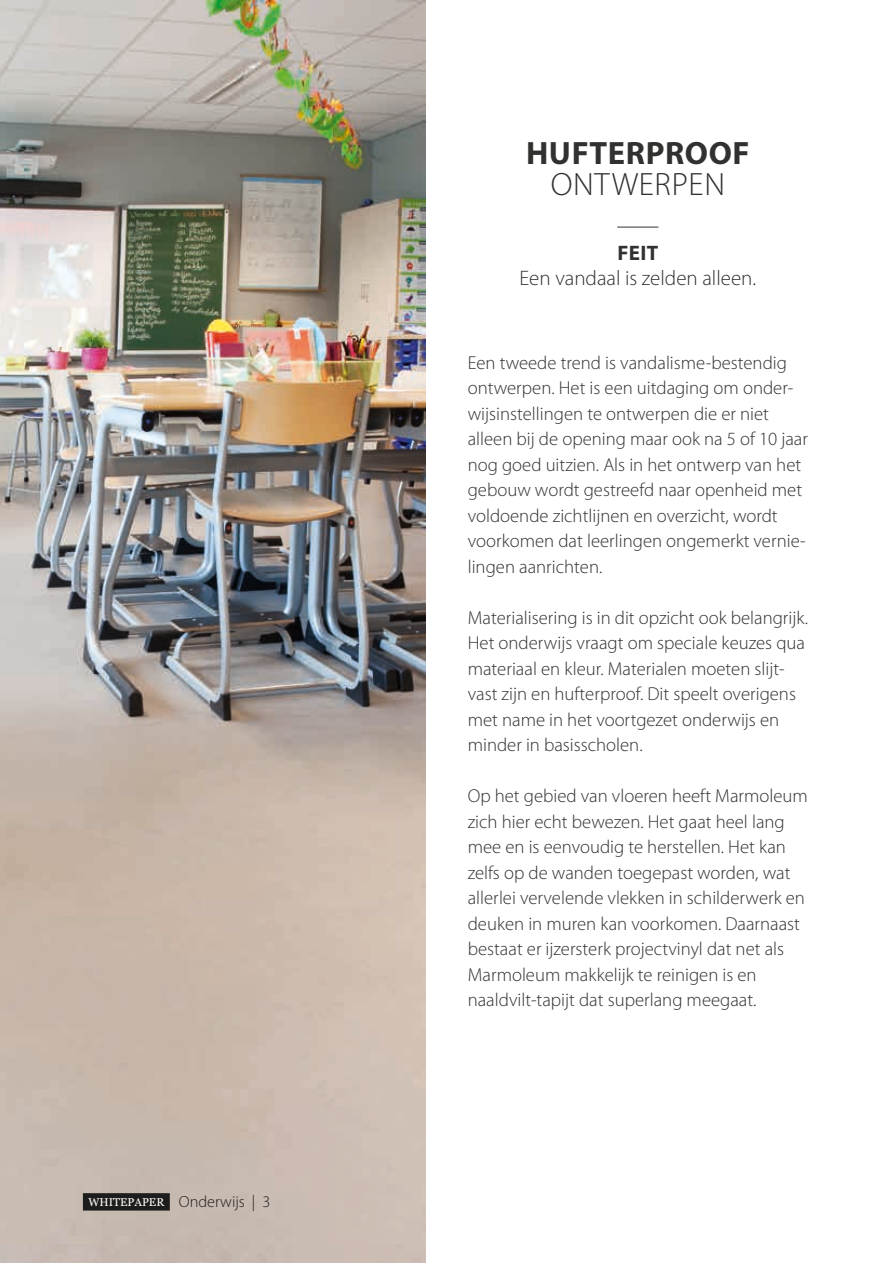
<style>
.page{position:relative;width:893px;height:1263px;background:#fff}
.page>*{position:absolute;margin:0;border:0;box-sizing:border-box;transform-origin:0 0}
.titel{font:700 32.4px "Myriad Pro";letter-spacing:.02em;color:#313130}
.titel-2{font:300 32.4px "Myriad Pro";letter-spacing:.02em;color:#313130}
.feitje{font:300 21px "Myriad Pro";color:#313130}
.feitje-2{font:700 21px "Myriad Pro";color:#313130}
.brood{font:300 18.75px/25.5px "Myriad Pro";color:#313130}
.t1{font:300 16.2px "Myriad Pro";color:#1d1d1b}
.s1{font-family:"Georgia";font-weight:400;font-size:11.4px;color:#fff}
</style>
<div class="page">
<img style="left:0;top:0;width:425px;height:1263px">
<hr style="left:617px;top:227px;width:41px;height:1px;background:#313130">
<div style="left:83px;top:1193px;width:87px;height:17px;background:#1d1d1b"></div>
<p class="t1" style="left:88px;top:1192px;width:184px"><span class="s1">WHITEPAPER</span> Onderwijs | 3</p>
<p class="titel" style="left:526px;top:135px;width:225px">HUFTERPROOF</p>
<p class="titel-2" style="left:551px;top:167px;width:176px">ONTWERPEN</p>
<p class="feitje-2" style="left:617px;top:241px;width:43px">FEIT</p>
<p class="feitje" style="left:520px;top:267px;width:238px">Een vandaal is zelden alleen.</p>
<p class="brood" style="left:468px;top:350px;width:342px">Een tweede trend is vandalisme-bestendig ontwerpen. Het is een uitdaging om onder&shy;wijsinstellingen te ontwerpen die er niet alleen bij de opening maar ook na 5 of 10 jaar nog goed uitzien. Als in het ontwerp van het gebouw wordt gestreefd naar openheid met voldoende zichtlijnen en overzicht, wordt voorkomen dat leerlingen ongemerkt vernie&shy;lingen aanrichten.</p>
<p class="brood" style="left:468px;top:605px;width:342px">Materialisering is in dit opzicht ook belangrijk.<br>Het onderwijs vraagt om speciale keuzes qua materiaal en kleur. Materialen moeten slijt&shy;vast zijn en hufterproof. Dit speelt overigens met name in het voortgezet onderwijs en minder in basisscholen.</p>
<p class="brood" style="left:468px;top:783px;width:342px">Op het gebied van vloeren heeft Marmoleum zich hier echt bewezen. Het gaat heel lang mee en is eenvoudig te herstellen. Het kan zelfs op de wanden toegepast worden, wat allerlei vervelende vlekken in schilderwerk en deuken in muren kan voorkomen. Daarnaast bestaat er ijzersterk projectvinyl dat net als Marmoleum makkelijk te reinigen is en naaldvilt-tapijt dat superlang meegaat.</p>
</div>
